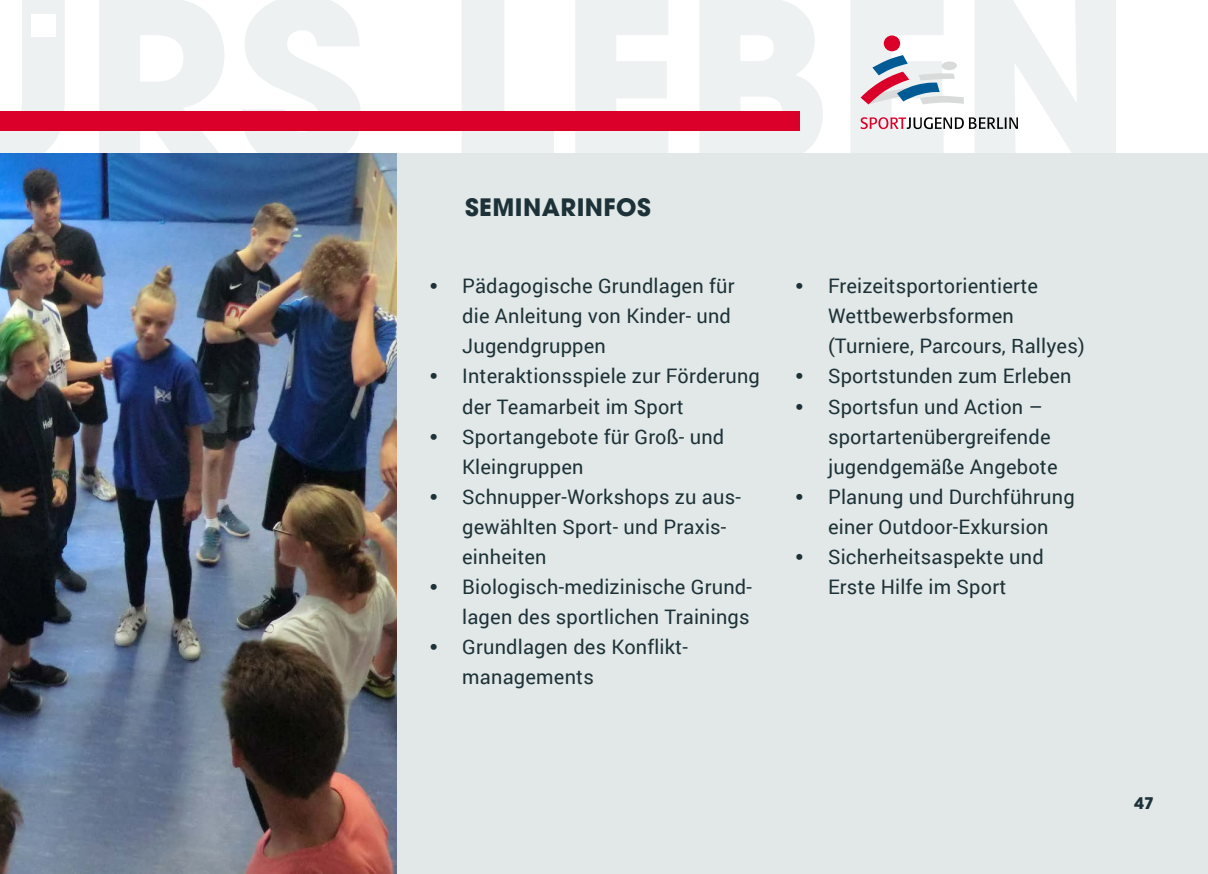
<style>
.page{position:relative;width:1208px;height:874px;background:#fff}
.page>*{position:absolute;margin:0;border:0;box-sizing:border-box;transform-origin:0 0}
.t1{font:700 24px "Avant Garde LT";letter-spacing:.02em;color:#1d3238}
.t2{font:20px/30px "Roboto";letter-spacing:.01em;color:#1d3238}
.t3{font:700 16px "Avant Garde LT";color:#1d3238}
.s1{font-family:"Colaborate";font-size:22px}
</style>
<div class="page">
<div style="left:883px;top:35px;width:17px;height:16px;background:#db0029;border-radius:50%"></div>
<svg style="left:860px;top:55px;width:103px;height:49px"></svg>
<svg style="left:860px;top:117px;width:158px;height:12px"></svg>
<div style="left:0;top:111px;width:799px;height:19px;background:#db0029"></div>
<div style="left:397px;top:153px;width:811px;height:720px;background:#e2e8e8"></div>
<img style="left:0;top:153px;width:397px;height:720px">
<p class="t1" style="left:465px;top:192px;width:187px">SEMINARINFOS</p>
<p class="t2" style="left:462px;top:270px;width:274px;text-indent:-34px"><span class="s1">•</span> Pädagogische Grundlagen für die Anleitung von Kinder- und<br>Jugendgruppen</p>
<p class="t2" style="left:462px;top:360px;width:299px;text-indent:-34px"><span class="s1">•</span> Interaktionsspiele zur Förderung der Teamarbeit im Sport</p>
<p class="t2" style="left:462px;top:420px;width:264px;text-indent:-34px"><span class="s1">•</span> Sportangebote für Groß- und<br>Kleingruppen</p>
<p class="t2" style="left:462px;top:480px;width:280px;text-indent:-34px"><span class="s1">•</span> Schnupper-Workshops zu aus&shy;gewählten Sport- und Praxis&shy;einheiten</p>
<p class="t2" style="left:428px;top:570px;width:325px;text-align:right"><span class="s1">•</span> Biologisch-medizinische Grund&shy;lagen des sportlichen Trainings</p>
<p class="t2" style="left:462px;top:630px;width:227px;text-indent:-34px"><span class="s1">•</span> Grundlagen des Konflikt&shy;managements</p>
<p class="t2" style="left:828px;top:270px;width:258px;text-indent:-34px"><span class="s1">•</span> Freizeitsportorientierte<br>Wettbewerbsformen (Turniere, Parcours, Rallyes)</p>
<p class="t2" style="left:794px;top:360px;width:279px"><span class="s1">•</span> Sportstunden zum Erleben</p>
<p class="t2" style="left:828px;top:390px;width:231px;text-indent:-34px"><span class="s1">•</span> Sportsfun und Action – sportartenübergreifende jugendgemäße Angebote</p>
<p class="t2" style="left:794px;top:480px;width:282px;text-align:center"><span class="s1">•</span> Planung und Durchführung einer Outdoor-Exkursion</p>
<p class="t2" style="left:794px;top:540px;width:251px;text-align:center"><span class="s1">•</span> Sicherheitsaspekte und<br>Erste Hilfe im Sport</p>
<p class="t3" style="left:1134px;top:792px;width:21px">47</p>
</div>
